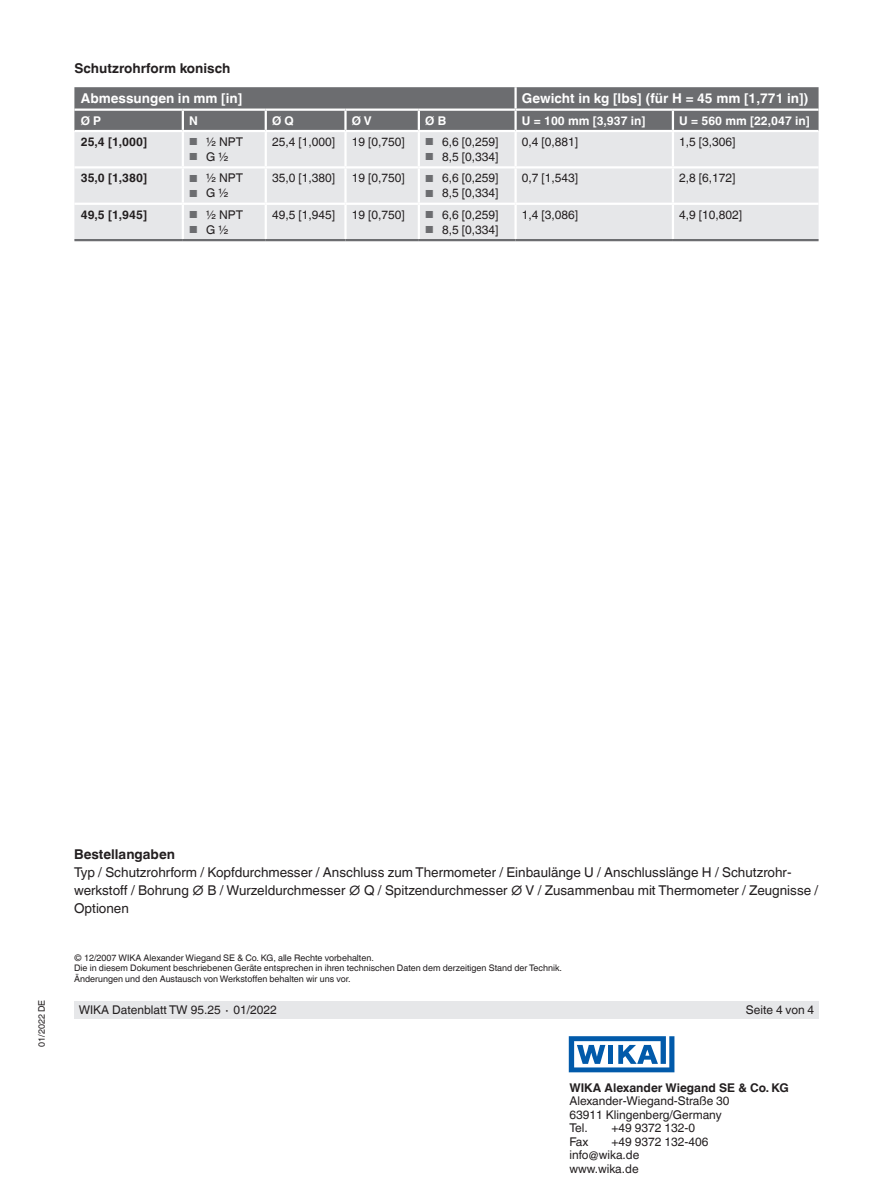
<style>
.page{position:relative;width:893px;height:1188px;background:#fff}
.page>*{position:absolute;margin:0;border:0;box-sizing:border-box;transform-origin:0 0}
.t1{font:13.5px/18px "Helvetica World";color:#231f20}
.t2{font:700 13.5px "Helvetica World";color:#fff}
.t3{font:700 13.5px "Helvetica World";color:#231f20}
.t4{font:12px/13.5px "Helvetica World";color:#231f20}
.t5{font:700 12px "Helvetica World";color:#231f20}
.t6{font:700 12px "Helvetica World";color:#fff}
.t7{font:9px/10.5px "Helvetica World";color:#231f20}
.s1{font-size:10.2px;color:#6c6d70}
</style>
<div class="page">
<div style="left:74px;top:1001px;width:745px;height:17px;background:#e6e7e9"></div>
<div style="left:74px;top:132px;width:745px;height:107px;background:#e6e7e9"></div>
<svg style="left:74px;top:87px;width:745px;height:43px;background:#76777a"></svg>
<hr style="left:182px;top:132px;width:2px;height:34px;background:#fff">
<hr style="left:265px;top:132px;width:2px;height:34px;background:#fff">
<hr style="left:344px;top:132px;width:3px;height:34px;background:#fff">
<hr style="left:418px;top:132px;width:2px;height:34px;background:#fff">
<hr style="left:514px;top:132px;width:3px;height:34px;background:#fff">
<hr style="left:672px;top:132px;width:2px;height:34px;background:#fff">
<hr style="left:74px;top:166px;width:109px;height:3px;background:#fff">
<hr style="left:183px;top:166px;width:83px;height:3px;background:#fff">
<hr style="left:182px;top:169px;width:2px;height:34px;background:#fff">
<hr style="left:266px;top:166px;width:79px;height:3px;background:#fff">
<hr style="left:265px;top:169px;width:2px;height:34px;background:#fff">
<hr style="left:345px;top:166px;width:74px;height:3px;background:#fff">
<hr style="left:344px;top:169px;width:3px;height:34px;background:#fff">
<hr style="left:419px;top:166px;width:97px;height:3px;background:#fff">
<hr style="left:418px;top:169px;width:2px;height:34px;background:#fff">
<hr style="left:516px;top:166px;width:157px;height:3px;background:#fff">
<hr style="left:514px;top:169px;width:3px;height:34px;background:#fff">
<hr style="left:673px;top:166px;width:146px;height:3px;background:#fff">
<hr style="left:672px;top:169px;width:2px;height:34px;background:#fff">
<hr style="left:74px;top:203px;width:109px;height:2px;background:#fff">
<hr style="left:183px;top:203px;width:83px;height:2px;background:#fff">
<hr style="left:182px;top:205px;width:2px;height:34px;background:#fff">
<hr style="left:266px;top:203px;width:79px;height:2px;background:#fff">
<hr style="left:265px;top:205px;width:2px;height:34px;background:#fff">
<hr style="left:345px;top:203px;width:74px;height:2px;background:#fff">
<hr style="left:344px;top:205px;width:3px;height:34px;background:#fff">
<hr style="left:419px;top:203px;width:97px;height:2px;background:#fff">
<hr style="left:418px;top:205px;width:2px;height:34px;background:#fff">
<hr style="left:516px;top:203px;width:157px;height:2px;background:#fff">
<hr style="left:514px;top:205px;width:3px;height:34px;background:#fff">
<hr style="left:673px;top:203px;width:146px;height:2px;background:#fff">
<hr style="left:672px;top:205px;width:2px;height:34px;background:#fff">
<hr style="left:74px;top:239px;width:109px;height:2px;background:#6c6d70">
<hr style="left:183px;top:239px;width:83px;height:2px;background:#6c6d70">
<hr style="left:266px;top:239px;width:79px;height:2px;background:#6c6d70">
<hr style="left:345px;top:239px;width:74px;height:2px;background:#6c6d70">
<hr style="left:419px;top:239px;width:97px;height:2px;background:#6c6d70">
<hr style="left:516px;top:239px;width:157px;height:2px;background:#6c6d70">
<hr style="left:673px;top:239px;width:146px;height:2px;background:#6c6d70">
<svg style="left:569px;top:1036px;width:105px;height:36px"></svg>
<p class="t3" style="left:74px;top:61px;width:158px">Schutzrohrform konisch</p>
<p class="t2" style="left:81px;top:91px;width:163px">Abmessungen in mm [in]</p>
<p class="t2" style="left:522px;top:91px;width:288px">Gewicht in kg [lbs] (für H = 45 mm [1,771 in])</p>
<p class="t6" style="left:81px;top:113px;width:22px">Ø P</p>
<p class="t6" style="left:189px;top:113px;width:10px">N</p>
<p class="t6" style="left:272px;top:113px;width:23px">Ø Q</p>
<p class="t6" style="left:352px;top:113px;width:21px">Ø V</p>
<p class="t6" style="left:425px;top:113px;width:22px">Ø B</p>
<p class="t6" style="left:522px;top:113px;width:125px">U = 100 mm [3,937 in]</p>
<p class="t6" style="left:679px;top:113px;width:132px">U = 560 mm [22,047 in]</p>
<p class="t5" style="left:81px;top:135px;width:68px">25,4 [1,000]</p>
<p class="t4" style="left:189px;top:135px;width:55px"><span class="s1">■</span> ½ NPT</p>
<p class="t4" style="left:189px;top:150px;width:41px"><span class="s1">■</span> G ½</p>
<p class="t4" style="left:272px;top:135px;width:64px">25,4 [1,000]</p>
<p class="t4" style="left:352px;top:135px;width:54px">19 [0,750]</p>
<p class="t4" style="left:425px;top:135px;width:75px"><span class="s1">■</span> 6,6 [0,259]</p>
<p class="t4" style="left:425px;top:150px;width:75px"><span class="s1">■</span> 8,5 [0,334]</p>
<p class="t4" style="left:522px;top:135px;width:58px">0,4 [0,881]</p>
<p class="t4" style="left:679px;top:135px;width:58px">1,5 [3,306]</p>
<p class="t5" style="left:81px;top:171px;width:68px">35,0 [1,380]</p>
<p class="t4" style="left:189px;top:171px;width:55px"><span class="s1">■</span> ½ NPT</p>
<p class="t4" style="left:189px;top:186px;width:41px"><span class="s1">■</span> G ½</p>
<p class="t5" style="left:81px;top:208px;width:68px">49,5 [1,945]</p>
<p class="t4" style="left:189px;top:208px;width:55px"><span class="s1">■</span> ½ NPT</p>
<p class="t4" style="left:189px;top:223px;width:41px"><span class="s1">■</span> G ½</p>
<p class="t4" style="left:272px;top:171px;width:64px">35,0 [1,380]</p>
<p class="t4" style="left:352px;top:171px;width:54px">19 [0,750]</p>
<p class="t4" style="left:425px;top:171px;width:75px"><span class="s1">■</span> 6,6 [0,259]</p>
<p class="t4" style="left:425px;top:186px;width:75px"><span class="s1">■</span> 8,5 [0,334]</p>
<p class="t4" style="left:272px;top:208px;width:64px">49,5 [1,945]</p>
<p class="t4" style="left:352px;top:208px;width:54px">19 [0,750]</p>
<p class="t4" style="left:425px;top:208px;width:75px"><span class="s1">■</span> 6,6 [0,259]</p>
<p class="t4" style="left:425px;top:223px;width:75px"><span class="s1">■</span> 8,5 [0,334]</p>
<p class="t4" style="left:522px;top:171px;width:58px">0,7 [1,543]</p>
<p class="t4" style="left:679px;top:171px;width:58px">2,8 [6,172]</p>
<p class="t4" style="left:522px;top:208px;width:58px">1,4 [3,086]</p>
<p class="t4" style="left:679px;top:208px;width:64px">4,9 [10,802]</p>
<p class="t3" style="left:74px;top:846px;width:102px">Bestellangaben</p>
<p class="t1" style="left:74px;top:863px;width:746px">Typ / Schutzrohrform / Kopfdurchmesser / Anschluss zum Thermometer / Einbaulänge U / Anschlusslänge H / Schutzrohr&shy;werkstoff / Bohrung ∅ B / Wurzeldurchmesser ∅ Q / Spitzendurchmesser ∅ V / Zusammenbau mit Thermometer / Zeugnisse /<br>Optionen</p>
<p class="t7" style="left:74px;top:952px;width:489px">© 12/2007 WIKA Alexander Wiegand SE &amp; Co. KG, alle Rechte vorbehalten.<br>Die in diesem Dokument beschriebenen Geräte entsprechen in ihren technischen Daten dem derzeitigen Stand der Technik.<br>Änderungen und den Austausch von Werkstoffen behalten wir uns vor.</p>
<p class="t7" style="left:36px;top:1047px;width:49px;rotate:-90deg">01/2022 DE</p>
<p class="t4" style="left:79px;top:1003px;width:200px">WIKA Datenblatt TW 95.25 ∙ 01/2022</p>
<p class="t4" style="left:746px;top:1003px;width:70px">Seite 4 von 4</p>
<p class="t5" style="left:569px;top:1080px;width:221px">WIKA Alexander Wiegand SE &amp; Co. KG</p>
<p class="t4" style="left:569px;top:1094px;width:162px">Alexander-Wiegand-Straße 30<br>63911 Klingenberg/Germany<br>Tel.</p>
<p class="t4" style="left:611px;top:1121px;width:85px">+49 9372 132-0</p>
<p class="t4" style="left:569px;top:1135px;width:21px">Fax</p>
<p class="t4" style="left:569px;top:1135px;width:140px;text-indent:42px">+49 9372 132-406 info@wika.de www.wika.de</p>
</div>
